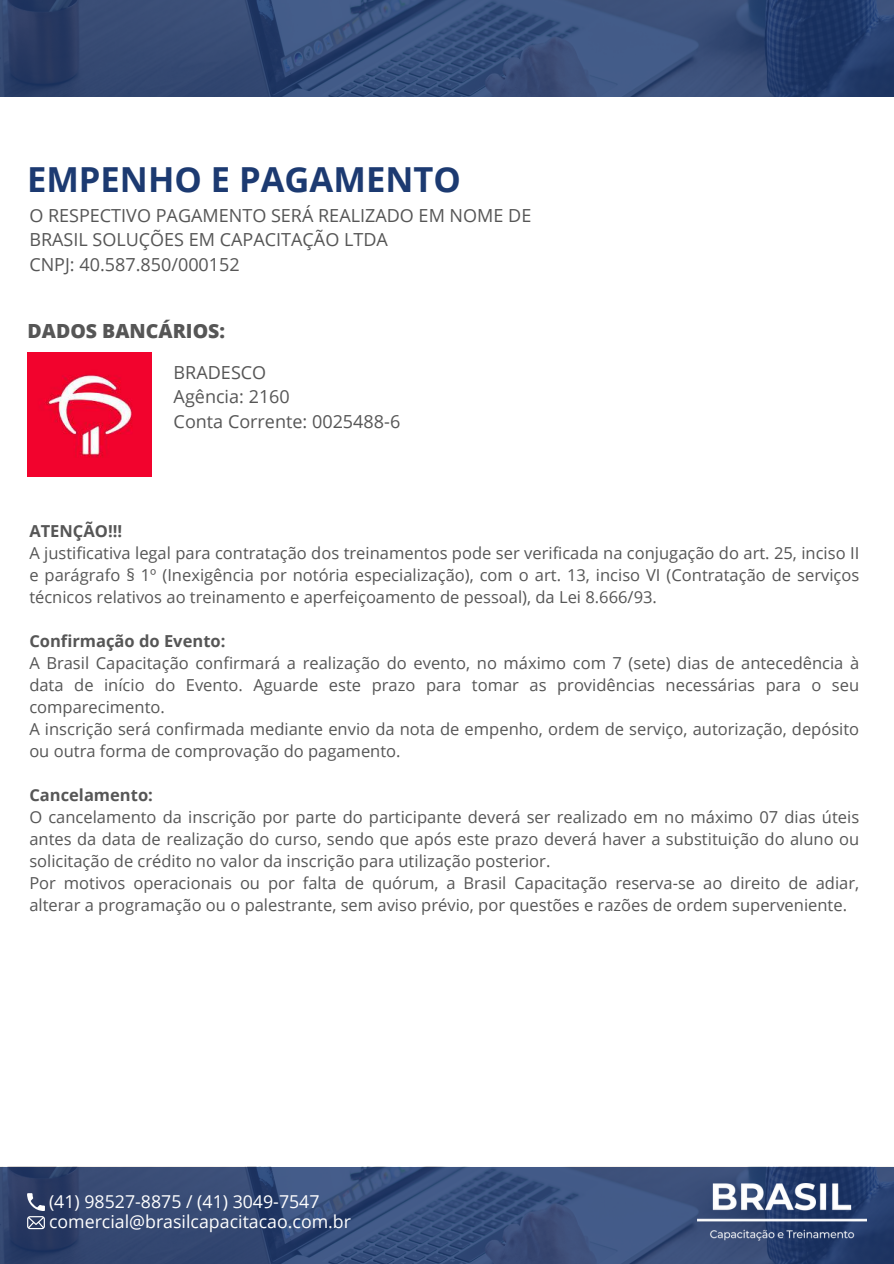
<style>
.page{position:relative;width:894px;height:1264px;background:#fff}
.page>*{position:absolute;margin:0;border:0;box-sizing:border-box;transform-origin:0 0}
.t1{font:700 34.5px "Open Sans";color:#1c3a71}
.t2{font:800 19.5px "Open Sans";color:#565656}
.t3{font:18px/24.8px "Open Sans";color:#565656}
.t4{font:17.7px/19.5px "Open Sans";color:#fff}
.t5{font:16.5px/22px "Open Sans";color:#565656}
.t6{font:700 16.5px "Open Sans";color:#565656}
</style>
<div class="page">
<img style="left:0;top:1166px;width:893px;height:97px">
<img style="left:697px;top:1183px;width:169px;height:56px">
<svg style="left:27px;top:1193px;width:18px;height:17px"></svg>
<svg style="left:27px;top:1216px;width:18px;height:13px"></svg>
<img style="left:0;top:0;width:893px;height:97px">
<img style="left:28px;top:352px;width:123px;height:124px">
<h1 class="t1" style="left:27px;top:155px;width:435px">EMPENHO E PAGAMENTO</h1>
<p class="t3" style="left:29px;top:202px;width:503px">O RESPECTIVO PAGAMENTO SERÁ REALIZADO EM NOME DE<br>BRASIL SOLUÇÕES EM CAPACITAÇÃO LTDA<br>CNPJ: 40.587.850/000152</p>
<p class="t2" style="left:28px;top:316px;width:199px">DADOS BANCÁRIOS:</p>
<p class="t3" style="left:173px;top:359px;width:228px">BRADESCO<br>Agência: 2160<br>Conta Corrente: 0025488-6</p>
<p class="t6" style="left:29px;top:519px;width:94px">ATENÇÃO!!!</p>
<p class="t5" style="left:29px;top:541px;width:831px;text-align:justify">A justificativa legal para contratação dos treinamentos pode ser verificada na conjugação do art. 25, inciso II e parágrafo § 1º (Inexigência por notória especialização), com o art. 13, inciso VI (Contratação de serviços técnicos relativos ao treinamento e aperfeiçoamento de pessoal), da Lei 8.666/93.</p>
<p class="t6" style="left:29px;top:629px;width:197px">Confirmação do Evento:</p>
<p class="t5" style="left:29px;top:651px;width:831px">A Brasil Capacitação confirmará a realização do evento, no máximo com 7 (sete) dias de antecedência à data de início do Evento. Aguarde este prazo para tomar as providências necessárias para o seu comparecimento.<br>A inscrição será confirmada mediante envio da nota de empenho, ordem de serviço, autorização, depósito ou outra forma de comprovação do pagamento.</p>
<p class="t6" style="left:29px;top:783px;width:125px">Cancelamento:</p>
<p class="t5" style="left:29px;top:805px;width:831px">O cancelamento da inscrição por parte do participante deverá ser realizado em no máximo 07 dias úteis antes da data de realização do curso, sendo que após este prazo deverá haver a substituição do aluno ou solicitação de crédito no valor da inscrição para utilização posterior.<br>Por motivos operacionais ou por falta de quórum, a Brasil Capacitação reserva-se ao direito de adiar, alterar a programação ou o palestrante, sem aviso prévio, por questões e razões de ordem superveniente.</p>
<p class="t4" style="left:49px;top:1191px;width:303px">(41) 98527-8875 / (41) 3049-7547 comercial@brasilcapacitacao.com.br</p>
</div>
